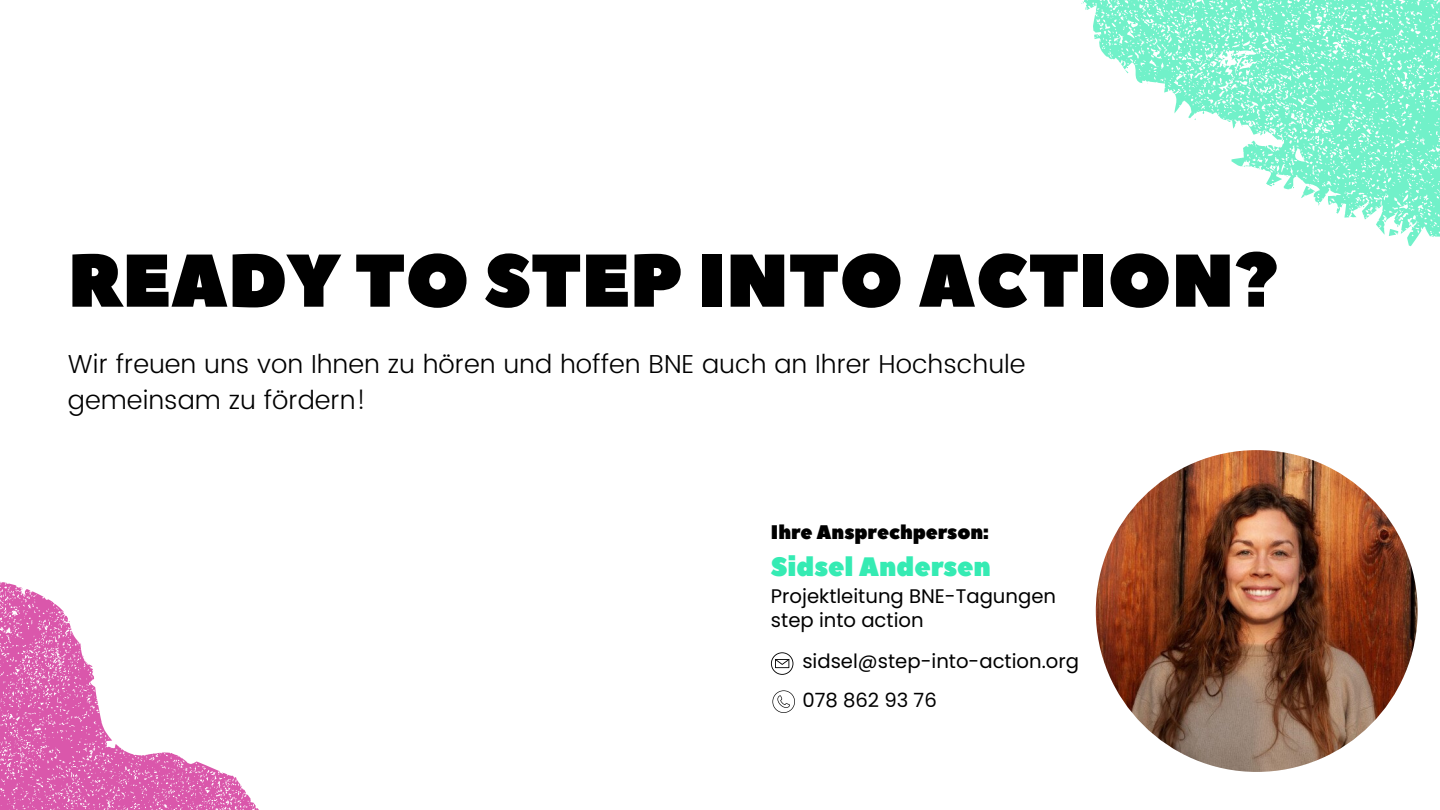
<style>
.page{position:relative;width:1440px;height:810px;background:#fff}
.page>*{position:absolute;margin:0;border:0;box-sizing:border-box;transform-origin:0 0}
.t1{font:74.5px "Peace Sans";color:#000}
.t2{font:26.6px "Peace Sans";color:#35ebb3}
.t3{font:300 26px/36px "Poppins";color:#000}
.t4{font:19.6px/24px "Poppins";color:#000}
.t5{font:19.6px "Peace Sans";color:#000}
</style>
<div class="page">
<svg style="left:1081px;top:0;width:359px;height:247px"></svg>
<svg style="left:0;top:581px;width:259px;height:229px"></svg>
<img style="left:1096px;top:450px;width:322px;height:322px;border-radius:50%">
<svg style="left:771px;top:652px;width:22px;height:23px"></svg>
<svg style="left:772px;top:690px;width:23px;height:23px"></svg>
<h1 class="t1" style="left:68px;top:231px;width:1212px">READY TO STEP INTO ACTION?</h1>
<p class="t3" style="left:68px;top:346px;width:959px">Wir freuen uns von Ihnen zu hören und hoffen BNE auch an Ihrer Hochschule gemeinsam zu fördern!</p>
<p class="t5" style="left:771px;top:519px;width:220px">Ihre Ansprechperson:</p>
<p class="t2" style="left:771px;top:549px;width:221px">Sidsel Andersen</p>
<p class="t4" style="left:771px;top:584px;width:287px">Projektleitung BNE-Tagungen step into action</p>
<p class="t4" style="left:802px;top:642px;width:278px;line-height:39px">sidsel@step-into-action.org<br>078 862 93 76</p>
</div>
